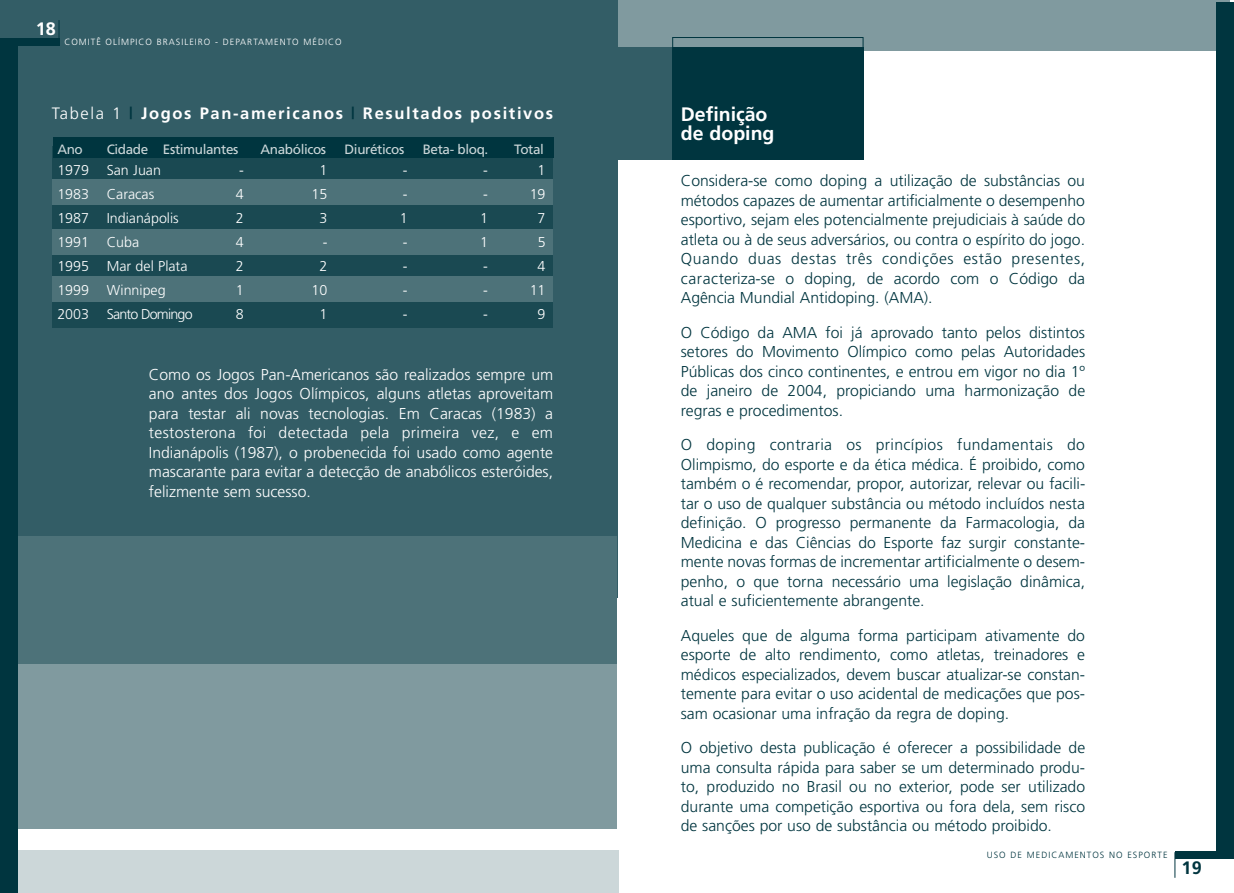
<style>
.page{position:relative;width:1234px;height:893px;background:#fff}
.page>*{position:absolute;margin:0;border:0;box-sizing:border-box;transform-origin:0 0}
.t1{font:700 19.5px/19.5px "Frutiger";color:#fff}
.t2{font:700 18px "Frutiger";color:#fff}
.t3{font:700 18px "Frutiger";color:#00353f}
.t4{font:700 16.5px "Frutiger";letter-spacing:.1em;color:#fff}
.t5{font:300 15.75px/19.5px "Frutiger";color:#00353f;text-align:justify}
.t6{font:300 15.75px/19.5px "Frutiger";color:#fff;text-align:justify}
.t7{font:300 14.25px "Frutiger";color:#fff}
.t8{font:300 14.25px "Frutiger";letter-spacing:-.055em;color:#fff}
.t9{font:13.5px "Frutiger";letter-spacing:-.03em;color:#ccd7d9}
.t10{font:300 9px "Frutiger";letter-spacing:.11em;color:#fff}
.t11{font:300 9px "Frutiger";letter-spacing:.11em;color:#00353f}
.s1{font-weight:300}
.s2{color:#00353f}
</style>
<div class="page">
<div style="left:617px;top:0;width:612px;height:51px;background:#809a9f"></div>
<div style="left:0;top:0;width:617px;height:597px;background:#335d66"></div>
<div style="left:53px;top:146px;width:500px;height:36px;background:#1a4952"></div>
<div style="left:53px;top:204px;width:500px;height:27px;background:#1a4952"></div>
<div style="left:53px;top:252px;width:500px;height:27px;background:#1a4952"></div>
<div style="left:53px;top:300px;width:500px;height:28px;background:#1a4952"></div>
<div style="left:53px;top:180px;width:500px;height:25px;background:#4d7279"></div>
<div style="left:53px;top:230px;width:500px;height:25px;background:#4d7279"></div>
<div style="left:53px;top:277px;width:500px;height:25px;background:#4d7279"></div>
<div style="left:10px;top:536px;width:607px;height:164px;background:#4d7279"></div>
<div style="left:17px;top:664px;width:600px;height:165px;background:#809a9f"></div>
<div style="left:14px;top:850px;width:604px;height:43px;background:#ccd7d9"></div>
<div style="left:0;top:44px;width:18px;height:849px;background:#00353f"></div>
<div style="left:0;top:38px;width:60px;height:8px;background:#00353f"></div>
<div style="left:1215px;top:2px;width:18px;height:849px;background:#00353f"></div>
<svg style="left:59px;top:20px;width:1px;height:18px"></svg>
<div style="left:1174px;top:851px;width:59px;height:8px;background:#00353f"></div>
<svg style="left:1174px;top:852px;width:1px;height:26px"></svg>
<div style="left:53px;top:138px;width:500px;height:20px;background:#00353f"></div>
<div style="left:606px;top:47px;width:149px;height:113px;background:#335d66"></div>
<div style="left:672px;top:48px;width:191px;height:112px;background:#00353f"></div>
<div style="left:672px;top:37px;width:191px;height:122px;border:1px solid #00353f"></div>
<p class="t2" style="left:36px;top:21px;width:22px">18</p>
<p class="t10" style="left:64px;top:38px;width:279px">COMITÊ OLÍMPICO BRASILEIRO - DEPARTAMENTO MÉDICO</p>
<p class="t4" style="left:52px;top:106px;width:503px"><span class="s1">Tabela 1</span> <span class="s2">|</span> Jogos Pan-americanos <span class="s2">|</span> Resultados positivos</p>
<p class="t9" style="left:57px;top:144px;width:27px">Ano</p>
<p class="t9" style="left:107px;top:144px;width:133px">Cidade Estimulantes</p>
<p class="t9" style="left:260px;top:144px;width:67px">Anabólicos</p>
<p class="t9" style="left:344px;top:144px;width:61px">Diuréticos</p>
<p class="t9" style="left:422px;top:144px;width:67px">Beta- bloq.</p>
<p class="t9" style="left:514px;top:144px;width:31px">Total</p>
<p class="t7" style="left:57px;top:164px;width:105px">1979 San Juan</p>
<p class="t7" style="left:239px;top:164px;width:6px">-</p>
<p class="t7" style="left:319px;top:164px;width:9px">1</p>
<p class="t7" style="left:403px;top:164px;width:6px">-</p>
<p class="t7" style="left:483px;top:164px;width:6px">-</p>
<p class="t7" style="left:537px;top:164px;width:9px">1</p>
<p class="t7" style="left:57px;top:188px;width:98px">1983 Caracas</p>
<p class="t7" style="left:236px;top:188px;width:9px">4</p>
<p class="t7" style="left:311px;top:188px;width:17px">15</p>
<p class="t7" style="left:403px;top:188px;width:6px">-</p>
<p class="t7" style="left:483px;top:188px;width:6px">-</p>
<p class="t7" style="left:529px;top:188px;width:17px">19</p>
<p class="t7" style="left:57px;top:212px;width:123px">1987 Indianápolis</p>
<p class="t7" style="left:236px;top:212px;width:9px">2</p>
<p class="t7" style="left:319px;top:212px;width:9px">3</p>
<p class="t7" style="left:399px;top:212px;width:9px">1</p>
<p class="t7" style="left:480px;top:212px;width:9px">1</p>
<p class="t7" style="left:537px;top:212px;width:9px">7</p>
<p class="t7" style="left:57px;top:236px;width:83px">1991 Cuba</p>
<p class="t7" style="left:236px;top:236px;width:9px">4</p>
<p class="t7" style="left:322px;top:236px;width:6px">-</p>
<p class="t7" style="left:403px;top:236px;width:6px">-</p>
<p class="t7" style="left:480px;top:236px;width:9px">1</p>
<p class="t7" style="left:537px;top:236px;width:9px">5</p>
<p class="t7" style="left:57px;top:260px;width:132px">1995 Mar del Plata</p>
<p class="t7" style="left:236px;top:260px;width:9px">2</p>
<p class="t7" style="left:319px;top:260px;width:9px">2</p>
<p class="t7" style="left:403px;top:260px;width:6px">-</p>
<p class="t7" style="left:483px;top:260px;width:6px">-</p>
<p class="t7" style="left:537px;top:260px;width:9px">4</p>
<p class="t7" style="left:57px;top:284px;width:110px">1999 Winnipeg</p>
<p class="t7" style="left:236px;top:284px;width:9px">1</p>
<p class="t7" style="left:311px;top:284px;width:17px">10</p>
<p class="t7" style="left:403px;top:284px;width:6px">-</p>
<p class="t7" style="left:483px;top:284px;width:6px">-</p>
<p class="t7" style="left:529px;top:284px;width:17px">11</p>
<p class="t8" style="left:57px;top:308px;width:137px">2003 Santo Domingo</p>
<p class="t7" style="left:236px;top:308px;width:9px">8</p>
<p class="t7" style="left:319px;top:308px;width:9px">1</p>
<p class="t7" style="left:403px;top:308px;width:6px">-</p>
<p class="t7" style="left:483px;top:308px;width:6px">-</p>
<p class="t7" style="left:537px;top:308px;width:9px">9</p>
<p class="t6" style="left:149px;top:366px;width:406px">Como os Jogos Pan-Americanos são realizados sempre um ano antes dos Jogos Olímpicos, alguns atletas aproveitam para testar ali novas tecnologias. Em Caracas (1983) a testosterona foi detectada pela primeira vez, e em Indianápolis (1987), o probenecida foi usado como agente mascarante para evitar a detecção de anabólicos esteróides, felizmente sem sucesso.</p>
<p class="t1" style="left:680px;top:106px;width:95px">Definição de doping</p>
<p class="t5" style="left:680px;top:172px;width:406px">Considera-se como doping a utilização de substâncias ou métodos capazes de aumentar artificialmente o desempenho esportivo, sejam eles potencialmente prejudiciais à saúde do atleta ou à de seus adversários, ou contra o espírito do jogo.<br>Quando duas destas três condições estão presentes, caracteriza-se o doping, de acordo com o Código da Agência Mundial Antidoping. (AMA).</p>
<p class="t5" style="left:680px;top:324px;width:406px">O Código da AMA foi já aprovado tanto pelos distintos setores do Movimento Olímpico como pelas Autoridades Públicas dos cinco continentes, e entrou em vigor no dia 1º de janeiro de 2004, propiciando uma harmonização de regras e procedimentos.</p>
<p class="t5" style="left:680px;top:436px;width:406px">O doping contraria os princípios fundamentais do Olimpismo, do esporte e da ética médica. É proibido, como também o é recomendar, propor, autorizar, relevar ou facili&shy;tar o uso de qualquer substância ou método incluídos nesta definição. O progresso permanente da Farmacologia, da Medicina e das Ciências do Esporte faz surgir constante&shy;mente novas formas de incrementar artificialmente o desem&shy;penho, o que torna necessário uma legislação dinâmica, atual e suficientemente abrangente.</p>
<p class="t5" style="left:680px;top:627px;width:406px">Aqueles que de alguma forma participam ativamente do esporte de alto rendimento, como atletas, treinadores e médicos especializados, devem buscar atualizar-se constan&shy;temente para evitar o uso acidental de medicações que pos&shy;sam ocasionar uma infração da regra de doping.</p>
<p class="t5" style="left:680px;top:739px;width:406px">O objetivo desta publicação é oferecer a possibilidade de uma consulta rápida para saber se um determinado produ&shy;to, produzido no Brasil ou no exterior, pode ser utilizado durante uma competição esportiva ou fora dela, sem risco de sanções por uso de substância ou método proibido.</p>
<p class="t11" style="left:986px;top:852px;width:182px">USO DE MEDICAMENTOS NO ESPORTE</p>
<p class="t3" style="left:1181px;top:860px;width:22px">19</p>
</div>
